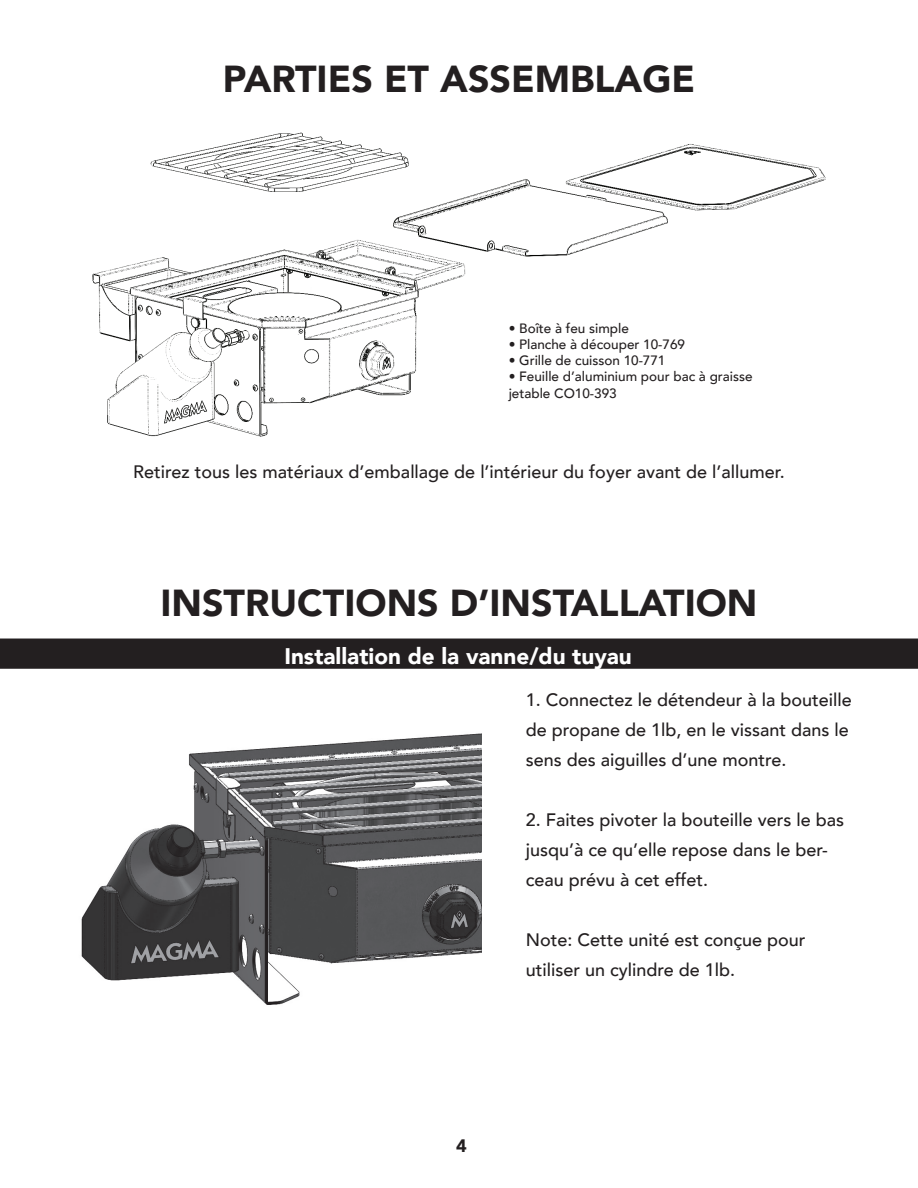
<style>
.page{position:relative;width:918px;height:1188px;background:#fff}
.page>*{position:absolute;margin:0;border:0;box-sizing:border-box;transform-origin:0 0}
.t1{font:900 37.5px "Avenir";color:#231f20}
.t2{font:900 22.5px "Avenir";color:#fff}
.t3{font:500 18px/30px "Avenir";color:#231f20}
.t4{font:900 18px "Avenir";color:#231f20}
.t5{font:500 13.5px/16.2px "Avenir";color:#231f20}
</style>
<div class="page">
<img style="left:92px;top:132px;width:734px;height:305px">
<img style="left:54px;top:638px;width:427px;height:367px">
<div style="left:0;top:639px;width:918px;height:30px;background:#231f20"></div>
<h1 class="t1" style="left:223px;top:46px;width:474px">PARTIES ET ASSEMBLAGE</h1>
<p class="t5" style="left:509px;top:319px;width:122px">• Boîte à feu simple</p>
<p class="t5" style="left:509px;top:335px;width:178px">• Planche à découper 10-769</p>
<p class="t5" style="left:509px;top:352px;width:158px">• Grille de cuisson 10-771</p>
<p class="t5" style="left:509px;top:368px;width:246px">• Feuille d’aluminium pour bac à graisse jetable CO10-393</p>
<p class="t3" style="left:133px;top:455px;width:653px">Retirez tous les matériaux d’emballage de l’intérieur du foyer avant de l’allumer.</p>
<h1 class="t1" style="left:160px;top:571px;width:599px">INSTRUCTIONS D’INSTALLATION</h1>
<p class="t2" style="left:284px;top:637px;width:349px">Installation de la vanne/du tuyau</p>
<p class="t3" style="left:526px;top:684px;width:328px">1. Connectez le détendeur à la bouteille de propane de 1lb, en le vissant dans le sens des aiguilles d’une montre.</p>
<p class="t3" style="left:526px;top:804px;width:320px">2. Faites pivoter la bouteille vers le bas jusqu’à ce qu’elle repose dans le ber&shy;ceau prévu à cet effet.</p>
<p class="t3" style="left:526px;top:924px;width:281px">Note: Cette unité est conçue pour utiliser un cylindre de 1lb.</p>
<p class="t4" style="left:456px;top:1130px;width:12px">4</p>
</div>
